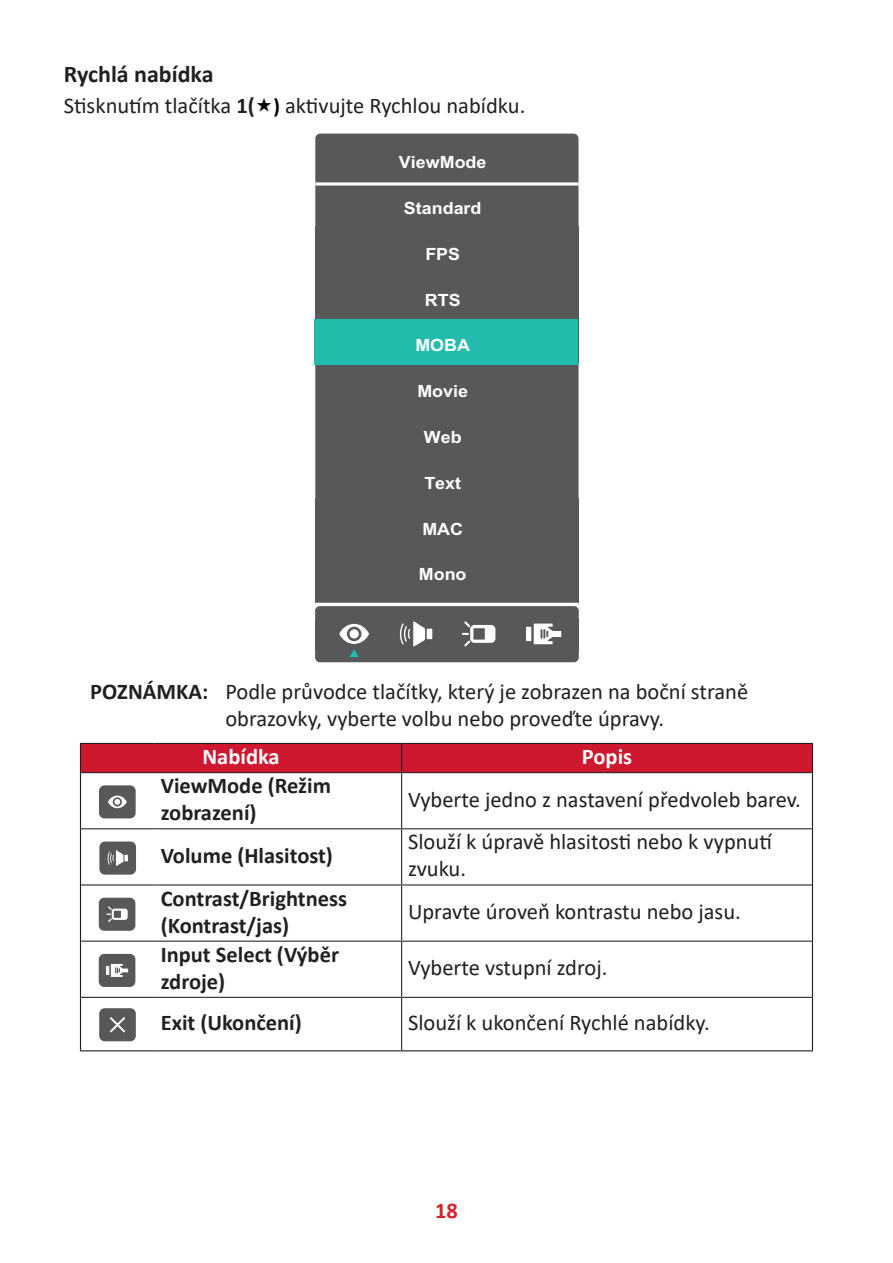
<style>
.page{position:relative;width:893px;height:1263px;background:#fff}
.page>*{position:absolute;margin:0;border:0;box-sizing:border-box;transform-origin:0 0}
.t1{font:700 24px "Calibri";color:#231f20}
.t2{font:22.5px/27px "Calibri";color:#231f20}
.t3{font:700 22.5px/27px "Calibri";color:#231f20}
.t4{font:700 22.5px "Calibri";color:#fff}
.t5{font:700 22.5px "Calibri";color:#d1232a}
.t6{font:700 16.8px "Arial";color:#fff;scale:1.06 1}
.s1{font-weight:700}
.s2{font-weight:700;font-size:21px;color:#000}
</style>
<div class="page">
<div style="left:315px;top:606px;width:263px;height:56px;background:#57585a;border-radius:4px"></div>
<div style="left:315px;top:134px;width:263px;height:468px;background:#57585a;border-radius:5px"></div>
<div style="left:315px;top:563px;width:263px;height:39px;background:#57585a"></div>
<div style="left:315px;top:319px;width:263px;height:46px;background:#22bcac"></div>
<svg style="left:315px;top:182px;width:263px;height:4px"></svg>
<svg style="left:462px;top:621px;width:33px;height:25px"></svg>
<div style="left:526px;top:627px;width:5px;height:14px;background:#fff"></div>
<svg style="left:534px;top:623px;width:27px;height:21px"></svg>
<div style="left:427px;top:629px;width:5px;height:10px;background:#fff"></div>
<svg style="left:399px;top:621px;width:26px;height:26px"></svg>
<svg style="left:339px;top:624px;width:30px;height:33px"></svg>
<hr style="left:80px;top:773px;width:1px;height:56px;background:#231f20">
<hr style="left:812px;top:773px;width:1px;height:56px;background:#231f20">
<hr style="left:80px;top:829px;width:1px;height:56px;background:#231f20">
<hr style="left:812px;top:829px;width:1px;height:56px;background:#231f20">
<hr style="left:80px;top:885px;width:1px;height:56px;background:#231f20">
<hr style="left:812px;top:885px;width:1px;height:56px;background:#231f20">
<hr style="left:80px;top:941px;width:1px;height:56px;background:#231f20">
<hr style="left:812px;top:941px;width:1px;height:56px;background:#231f20">
<hr style="left:80px;top:997px;width:1px;height:53px;background:#231f20">
<hr style="left:812px;top:997px;width:1px;height:53px;background:#231f20">
<hr style="left:80px;top:1050px;width:74px;height:1px;background:#231f20">
<hr style="left:154px;top:1050px;width:248px;height:1px;background:#231f20">
<hr style="left:402px;top:1050px;width:411px;height:1px;background:#231f20">
<div style="left:80px;top:743px;width:733px;height:30px;background:#ce182f"></div>
<hr style="left:81px;top:772px;width:73px;height:1px;background:#231f20">
<hr style="left:154px;top:772px;width:248px;height:1px;background:#231f20">
<hr style="left:402px;top:772px;width:410px;height:1px;background:#231f20">
<hr style="left:401px;top:773px;width:1px;height:55px;background:#231f20">
<hr style="left:81px;top:828px;width:73px;height:1px;background:#231f20">
<hr style="left:154px;top:828px;width:248px;height:1px;background:#231f20">
<hr style="left:402px;top:828px;width:410px;height:1px;background:#231f20">
<hr style="left:401px;top:829px;width:1px;height:55px;background:#231f20">
<hr style="left:81px;top:884px;width:73px;height:1px;background:#231f20">
<hr style="left:154px;top:884px;width:248px;height:1px;background:#231f20">
<hr style="left:402px;top:884px;width:410px;height:1px;background:#231f20">
<hr style="left:401px;top:885px;width:1px;height:56px;background:#231f20">
<hr style="left:81px;top:941px;width:73px;height:1px;background:#231f20">
<hr style="left:154px;top:941px;width:248px;height:1px;background:#231f20">
<hr style="left:402px;top:941px;width:410px;height:1px;background:#231f20">
<hr style="left:401px;top:942px;width:1px;height:55px;background:#231f20">
<hr style="left:81px;top:997px;width:73px;height:1px;background:#231f20">
<hr style="left:154px;top:997px;width:248px;height:1px;background:#231f20">
<hr style="left:402px;top:997px;width:410px;height:1px;background:#231f20">
<hr style="left:401px;top:998px;width:1px;height:52px;background:#231f20">
<div style="left:99px;top:785px;width:37px;height:33px;background:#57585a;border-radius:6px"></div>
<svg style="left:108px;top:795px;width:19px;height:13px"></svg>
<div style="left:99px;top:841px;width:37px;height:34px;background:#57585a;border-radius:5px"></div>
<svg style="left:107px;top:850px;width:21px;height:16px"></svg>
<div style="left:99px;top:898px;width:36px;height:33px;background:#57585a;border-radius:6px"></div>
<svg style="left:107px;top:906px;width:21px;height:16px"></svg>
<div style="left:99px;top:954px;width:36px;height:33px;background:#57585a;border-radius:6px"></div>
<svg style="left:106px;top:964px;width:22px;height:13px"></svg>
<div style="left:99px;top:1008px;width:37px;height:33px;background:#57585a;border-radius:5px"></div>
<svg style="left:110px;top:1017px;width:15px;height:16px"></svg>
<p class="t1" style="left:64px;top:57px;width:151px">Rychlá nabídka</p>
<p class="t2" style="left:64px;top:91px;width:463px">Stisknutím tlačítka <span class="s1">1(</span> <span class="s2">)</span> aktivujte Rychlou nabídku.</p>
<p class="t6" style="left:399px;top:150px;width:84px">ViewMode</p>
<p class="t6" style="left:404px;top:196px;width:75px">Standard</p>
<p class="t6" style="left:425px;top:242px;width:34px">FPS</p>
<p class="t6" style="left:425px;top:288px;width:35px">RTS</p>
<p class="t6" style="left:415px;top:334px;width:53px">MOBA</p>
<p class="t6" style="left:417px;top:379px;width:49px">Movie</p>
<p class="t6" style="left:424px;top:425px;width:37px">Web</p>
<p class="t6" style="left:424px;top:471px;width:36px">Text</p>
<p class="t6" style="left:422px;top:517px;width:40px">MAC</p>
<p class="t6" style="left:419px;top:563px;width:47px">Mono</p>
<p class="t2" style="left:225px;top:677px;width:524px;text-indent:-135px"><span class="s1">POZNÁMKA:</span> Podle průvodce tlačítky, který je zobrazen na boční straně obrazovky, vyberte volbu nebo proveďte úpravy.</p>
<p class="t4" style="left:202px;top:741px;width:79px">Nabídka</p>
<p class="t4" style="left:582px;top:741px;width:52px">Popis</p>
<p class="t3" style="left:161px;top:772px;width:172px">ViewMode (Režim zobrazení)</p>
<p class="t2" style="left:408px;top:785px;width:394px">Vyberte jedno z nastavení předvoleb barev.</p>
<p class="t3" style="left:161px;top:842px;width:174px">Volume (Hlasitost)</p>
<p class="t3" style="left:161px;top:884px;width:188px">Contrast/Brightness (Kontrast/jas)</p>
<p class="t3" style="left:161px;top:940px;width:180px">Input Select (Výběr zdroje)</p>
<p class="t2" style="left:408px;top:828px;width:366px">Slouží k úpravě hlasitosti nebo k vypnutí zvuku.</p>
<p class="t2" style="left:408px;top:898px;width:334px">Upravte úroveň kontrastu nebo jasu.</p>
<p class="t2" style="left:408px;top:954px;width:201px">Vyberte vstupní zdroj.</p>
<p class="t3" style="left:161px;top:1009px;width:143px">Exit (Ukončení)</p>
<p class="t2" style="left:408px;top:1009px;width:303px">Slouží k ukončení Rychlé nabídky.</p>
<p class="t5" style="left:435px;top:1194px;width:24px">18</p>
</div>
